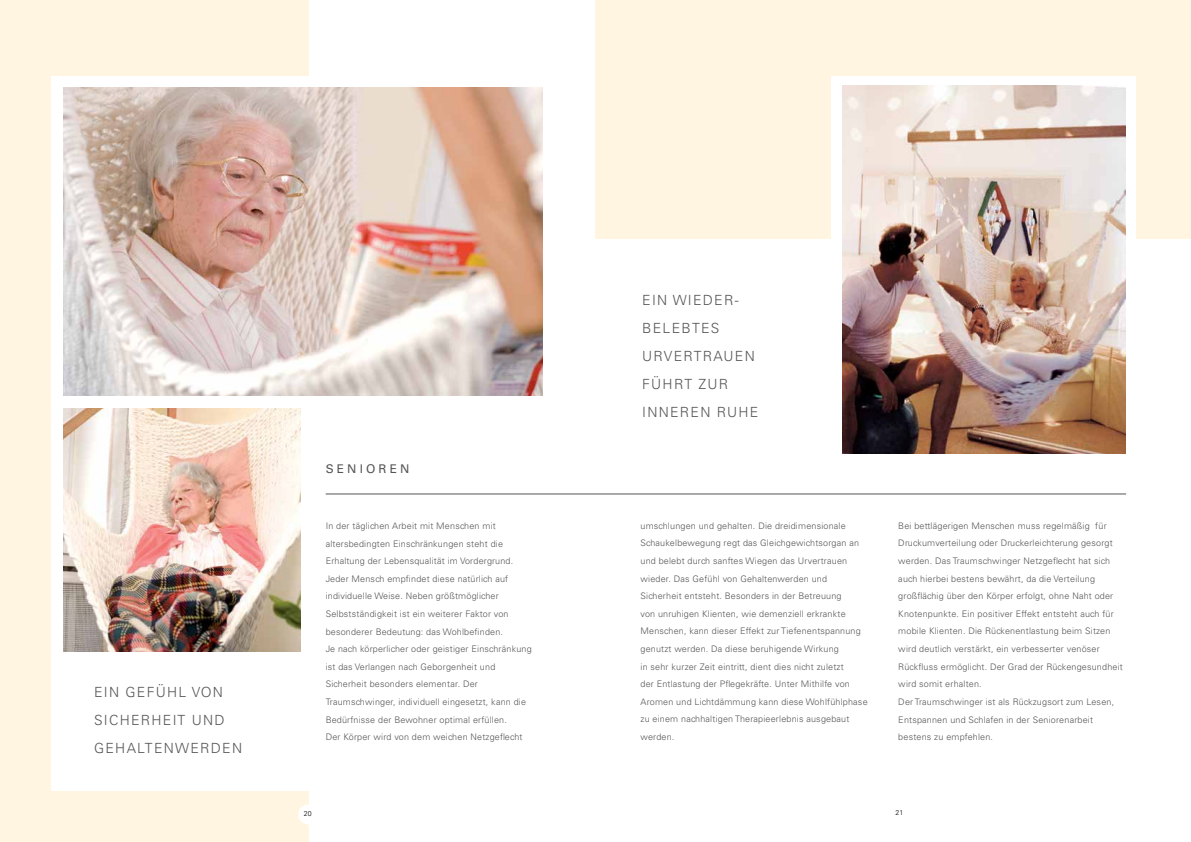
<style>
.page{position:relative;width:1191px;height:842px;background:#fff}
.page>*{position:absolute;margin:0;border:0;box-sizing:border-box;transform-origin:0 0}
.t1{font:300 14px/28px "Univers LT Std";letter-spacing:.09em;color:#555}
.t2{font:12px "Univers LT Std";letter-spacing:.26em;color:#555}
.t3{font:300 9px/17.6px "Univers LT Std";letter-spacing:.02em;color:#555}
.t4{font:300 7px "Univers LT Std";color:#000}
</style>
<div class="page">
<div style="left:0;top:0;width:308px;height:842px;background:#fff5e0"></div>
<div style="left:52px;top:400px;width:261px;height:391px;background:#fff"></div>
<div style="left:52px;top:77px;width:498px;height:323px;background:#fff"></div>
<img style="left:64px;top:88px;width:479px;height:307px">
<img style="left:64px;top:408px;width:237px;height:244px">
<div style="left:298px;top:804px;width:21px;height:20px;background:#fff;border-radius:50%"></div>
<div style="left:595px;top:0;width:596px;height:238px;background:#fff5e0"></div>
<div style="left:831px;top:77px;width:305px;height:369px;background:#fff"></div>
<img style="left:842px;top:85px;width:283px;height:368px">
<hr style="left:326px;top:494px;width:800px;height:1px;background:#555">
<h1 class="t1" style="left:94px;top:678px;width:150px">EIN GEFÜHL VON<br>SICHERHEIT UND<br>GEHALTENWERDEN</h1>
<h2 class="t2" style="left:326px;top:462px;width:85px">SENIOREN</h2>
<p class="t3" style="left:326px;top:517px;width:207px">In der täglichen Arbeit mit Menschen mit altersbedingten Einschränkungen steht die Erhaltung der Lebensqualität im Vordergrund.<br>Jeder Mensch empfindet diese natürlich auf individuelle Weise. Neben größtmöglicher Selbstständigkeit ist ein weiterer Faktor von besonderer Bedeutung: das Wohlbefinden.<br>Je nach körperlicher oder geistiger Einschränkung ist das Verlangen nach Geborgenheit und Sicherheit besonders elementar. Der Traumschwinger, individuell eingesetzt, kann die Bedürfnisse der Bewohner optimal erfüllen.<br>Der Körper wird von dem weichen Netzgeflecht</p>
<h1 class="t1" style="left:642px;top:286px;width:118px">EIN WIEDER-<br>BELEBTES<br>URVERTRAUEN<br>FÜHRT ZUR<br>INNEREN RUHE</h1>
<p class="t3" style="left:640px;top:517px;width:229px">umschlungen und gehalten. Die dreidimensionale Schaukelbewegung regt das Gleichgewichtsorgan an und belebt durch sanftes Wiegen das Urvertrauen wieder. Das Gefühl von Gehaltenwerden und Sicherheit entsteht. Besonders in der Betreuung<br>von unruhigen Klienten, wie demenziell erkrankte Menschen, kann dieser Effekt zur Tiefenentspannung genutzt werden. Da diese beruhigende Wirkung<br>in sehr kurzer Zeit eintritt, dient dies nicht zuletzt<br>der Entlastung der Pflegekräfte. Unter Mithilfe von Aromen und Lichtdämmung kann diese Wohlfühlphase zu einem nachhaltigen Therapieerlebnis ausgebaut werden.</p>
<p class="t3" style="left:898px;top:517px;width:226px">Bei bettlägerigen Menschen muss regelmäßig für Druckumverteilung oder Druckerleichterung gesorgt werden. Das Traumschwinger Netzgeflecht hat sich auch hierbei bestens bewährt, da die Verteilung großflächig über den Körper erfolgt, ohne Naht oder Knotenpunkte. Ein positiver Effekt entsteht auch für mobile Klienten. Die Rückenentlastung beim Sitzen wird deutlich verstärkt, ein verbesserter venöser Rückfluss ermöglicht. Der Grad der Rückengesundheit wird somit erhalten.<br>Der Traumschwinger ist als Rückzugsort zum Lesen, Entspannen und Schlafen in der Seniorenarbeit bestens zu empfehlen.</p>
<p class="t4" style="left:304px;top:809px;width:9px">20</p>
<p class="t4" style="left:895px;top:808px;width:9px">21</p>
</div>
